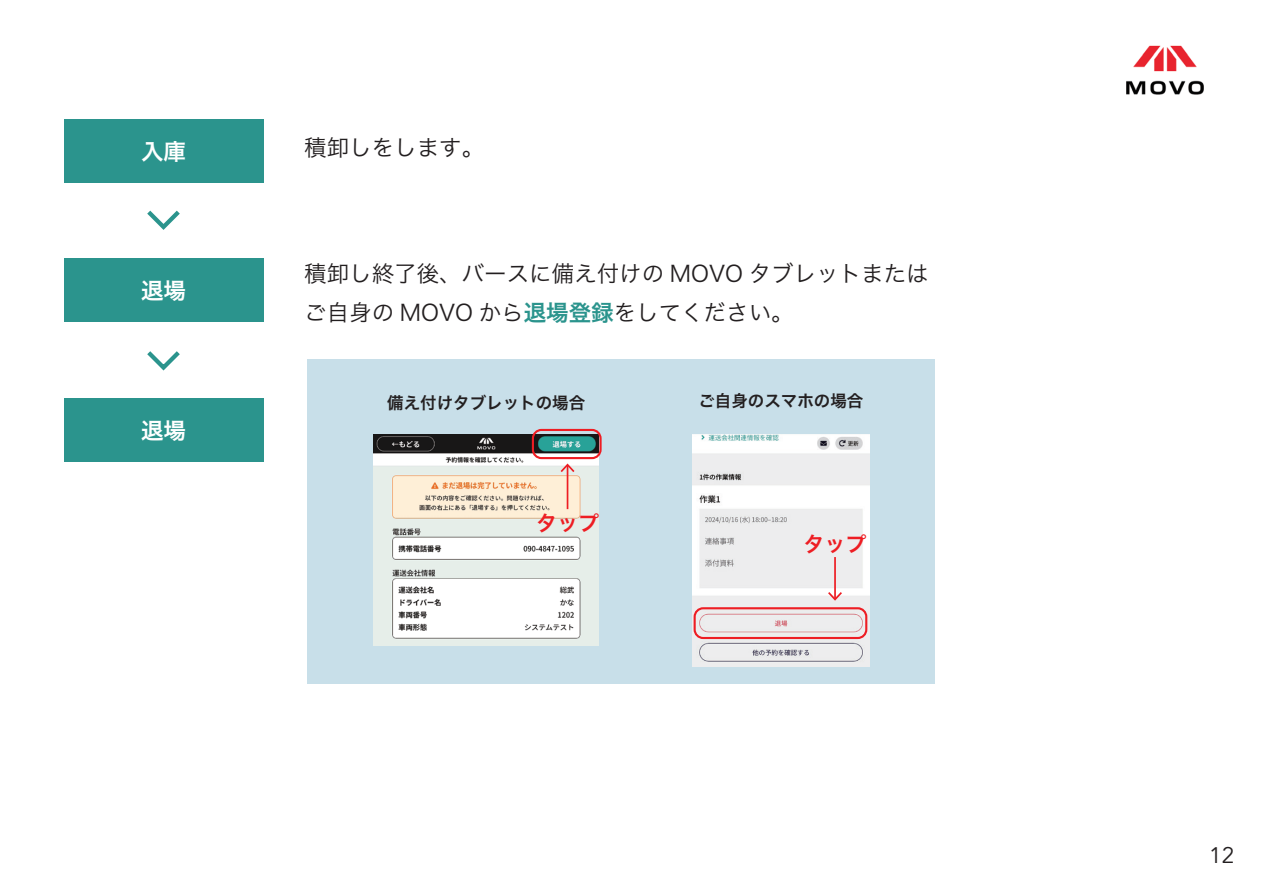
<style>
.page{position:relative;width:1263px;height:893px;background:#fff}
.page>*{position:absolute;margin:0;border:0;box-sizing:border-box;transform-origin:0 0}
.t1{font:22.5px/39.3px "Hira Kaku Pro W3";color:#231f20}
.t2{font:22.5px "Hira Kaku Pro W6";color:#fff}
.t3{font:22.5px "Avenir";color:#231f20}
.t4{font:21px "Hiragino Sans W6";color:#ee1d23}
.t5{font:16.5px "Hira Kaku Pro W6";color:#231f20}
.s1{font-family:"Hira Kaku Pro W6";color:#2b948d}
</style>
<div class="page">
<img style="left:1126px;top:45px;width:78px;height:50px">
<div style="left:64px;top:119px;width:199px;height:64px;background:#2b948d"></div>
<div style="left:64px;top:258px;width:199px;height:64px;background:#2b948d"></div>
<svg style="left:147px;top:210px;width:33px;height:20px"></svg>
<div style="left:64px;top:398px;width:199px;height:64px;background:#2b948d"></div>
<svg style="left:147px;top:351px;width:33px;height:20px"></svg>
<div style="left:307px;top:359px;width:627px;height:325px;background:#c8dfe9"></div>
<img style="left:374px;top:434px;width:224px;height:211px">
<div style="left:532px;top:429px;width:70px;height:30px;border:2px solid #ee1d23;border-radius:9px"></div>
<hr style="left:567px;top:465px;width:1px;height:44px;background:#ee1d23">
<svg style="left:561px;top:463px;width:13px;height:9px"></svg>
<img style="left:692px;top:434px;width:178px;height:233px">
<div style="left:694px;top:607px;width:173px;height:32px;border:2px solid #ee1d23;border-radius:9px"></div>
<hr style="left:834px;top:557px;width:2px;height:42px;background:#ee1d23">
<svg style="left:828px;top:592px;width:14px;height:9px"></svg>
<p class="t2" style="left:141px;top:131px;width:46px">入庫</p>
<p class="t2" style="left:141px;top:270px;width:46px">退場</p>
<p class="t2" style="left:141px;top:411px;width:46px">退場</p>
<p class="t1" style="left:304px;top:126px;width:182px">積卸しをします。</p>
<p class="t1" style="left:304px;top:252px;width:626px">積卸し終了後、バースに備え付けの MOVO タブレットまたはご自身の MOVO から<span class="s1">退場登録</span>をしてください。</p>
<p class="t5" style="left:387px;top:388px;width:199px">備え付けタブレットの場合</p>
<p class="t4" style="left:536px;top:504px;width:64px">タップ</p>
<p class="t5" style="left:698px;top:386px;width:166px">ご自身のスマホの場合</p>
<p class="t4" style="left:803px;top:525px;width:64px">タップ</p>
<p class="t3" style="left:1209px;top:841px;width:27px">12</p>
</div>
